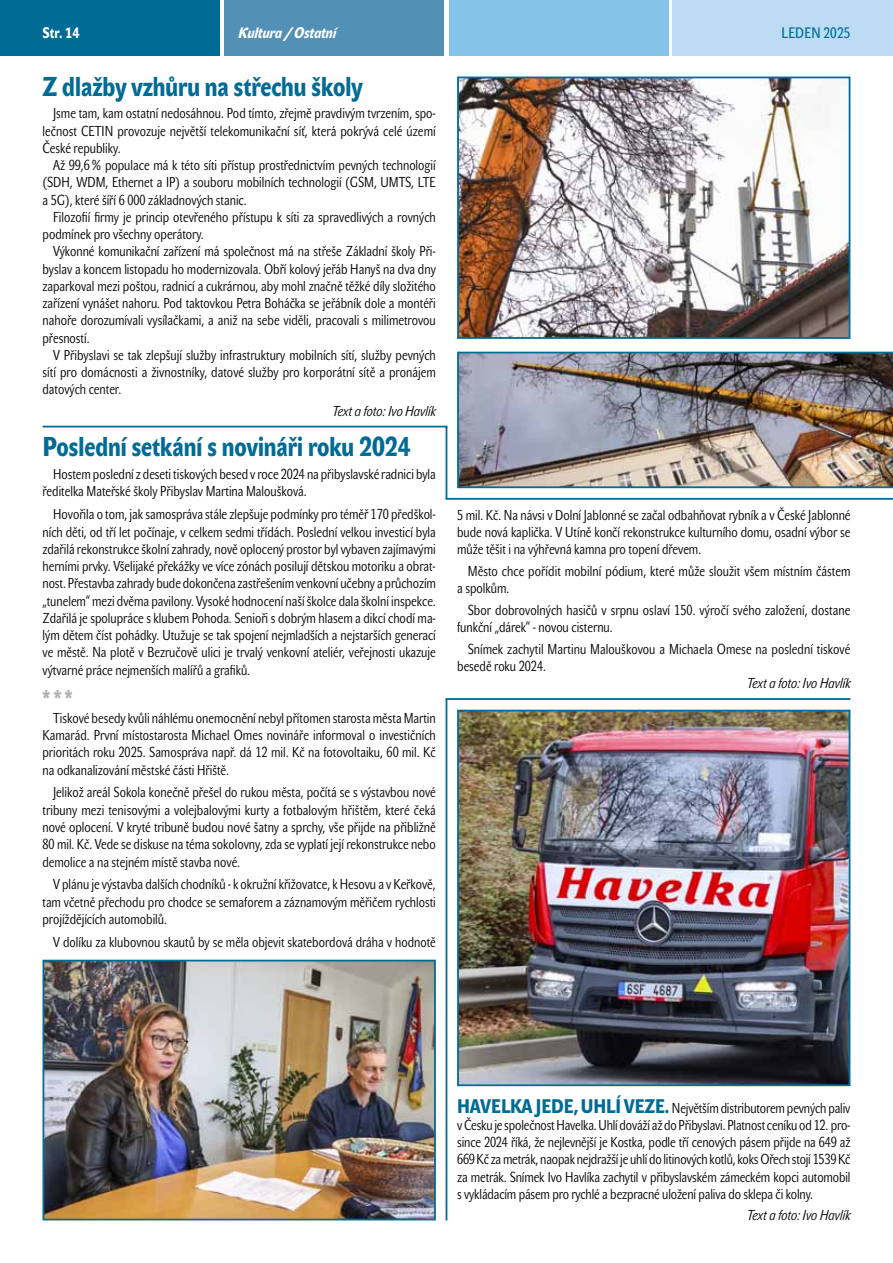
<style>
.page{position:relative;width:893px;height:1263px;background:#fff}
.page>*{position:absolute;margin:0;border:0;box-sizing:border-box;transform-origin:0 0}
.t1{font:700 27px "John Sans Cond Med Pro";color:#006b95}
.t2{font:700 19.5px "John Sans Cond Med Pro";color:#b1b1b0}
.t3{font:italic 700 15px "John Sans Cond Med Pro";letter-spacing:.005em;color:#fff}
.t4{font:15px "John Sans Cond Text Pro";letter-spacing:.01em;color:#006b95}
.t5{font:700 15px "John Sans Cond Med Pro";color:#fff}
.t6{font:14.25px/17.2px "John Sans Cond Lite Pro";color:#000;text-align:justify}
.t7{font:italic 14.25px "John Sans Cond Lite Pro";color:#000}
.s1{font-family:"John Sans Cond Med Pro";font-weight:700;font-size:19.5px;color:#006b95}
</style>
<div class="page">
<div style="left:0;top:0;width:219px;height:55px;background:#006b95"></div>
<div style="left:225px;top:0;width:219px;height:55px;background:#5390b5"></div>
<div style="left:449px;top:0;width:219px;height:55px;background:#85c3e8"></div>
<div style="left:672px;top:0;width:221px;height:55px;background:#bbdcf3"></div>
<img style="left:460px;top:713px;width:387px;height:370px">
<div style="left:457px;top:710px;width:393px;height:376px;border:2px solid #006b95"></div>
<img style="left:46px;top:963px;width:387px;height:254px">
<div style="left:43px;top:960px;width:393px;height:260px;border:2px solid #006b95"></div>
<img style="left:457px;top:352px;width:436px;height:136px">
<img style="left:460px;top:80px;width:387px;height:256px">
<div style="left:457px;top:77px;width:393px;height:262px;border:2px solid #006b95"></div>
<hr style="left:446px;top:427px;width:1px;height:72px;background:#006b95">
<hr style="left:446px;top:699px;width:1px;height:521px;background:#006b95">
<hr style="left:446px;top:698px;width:404px;height:2px;background:#006b95">
<hr style="left:446px;top:498px;width:447px;height:2px;background:#006b95">
<hr style="left:43px;top:426px;width:404px;height:1px;background:#006b95">
<p class="t5" style="left:43px;top:27px;width:39px">Str. 14</p>
<p class="t3" style="left:238px;top:28px;width:99px">Kultura / Ostatní</p>
<p class="t4" style="left:781px;top:27px;width:71px">LEDEN 2025</p>
<h1 class="t1" style="left:43px;top:76px;width:322px">Z dlažby vzhůru na střechu školy</h1>
<p class="t6" style="left:43px;top:106px;width:395px;text-indent:11px">Jsme tam, kam ostatní nedosáhnou. Pod tímto, zřejmě pravdivým tvrzením, spo&shy;lečnost CETIN provozuje největší telekomunikační síť, která pokrývá celé území České republiky.</p>
<p class="t6" style="left:43px;top:158px;width:395px;text-indent:11px">Až 99,6 % populace má k této síti přístup prostřednictvím pevných technologií (SDH, WDM, Ethernet a IP) a souboru mobilních technologií (GSM, UMTS, LTE a 5G), které šíří 6 000 základnových stanic.</p>
<p class="t6" style="left:43px;top:209px;width:395px;text-indent:11px">Filozofií firmy je princip otevřeného přístupu k síti za spravedlivých a rovných podmínek pro všechny operátory.</p>
<p class="t6" style="left:43px;top:244px;width:395px;text-indent:11px">Výkonné komunikační zařízení má společnost má na střeše Základní školy Při&shy;byslav a koncem listopadu ho modernizovala. Obří kolový jeřáb Hanyš na dva dny zaparkoval mezi poštou, radnicí a cukrárnou, aby mohl značně těžké díly složitého zařízení vynášet nahoru. Pod taktovkou Petra Boháčka se jeřábník dole a montéři nahoře dorozumívali vysílačkami, a aniž na sebe viděli, pracovali s milimetrovou přesností.</p>
<p class="t6" style="left:43px;top:347px;width:395px;text-indent:11px">V Přibyslavi se tak zlepšují služby infrastruktury mobilních sítí, služby pevných sítí pro domácnosti a živnostníky, datové služby pro korporátní sítě a pronájem datových center.</p>
<p class="t7" style="left:332px;top:406px;width:105px">Text a foto: Ivo Havlík</p>
<h1 class="t1" style="left:43px;top:436px;width:370px">Poslední setkání s novináři roku 2024</h1>
<p class="t6" style="left:43px;top:467px;width:395px;text-indent:11px">Hostem poslední z deseti tiskových besed v roce 2024 na přibyslavské radnici byla ředitelka Mateřské školy Přibyslav Martina Maloušková.</p>
<p class="t6" style="left:43px;top:507px;width:395px;text-indent:11px">Hovořila o tom, jak samospráva stále zlepšuje podmínky pro téměř 170 předškol&shy;ních děti, od tří let počínaje, v celkem sedmi třídách. Poslední velkou investicí byla zdařilá rekonstrukce školní zahrady, nově oplocený prostor byl vybaven zajímavými herními prvky. Všelijaké překážky ve více zónách posilují dětskou motoriku a obrat&shy;nost. Přestavba zahrady bude dokončena zastřešením venkovní učebny a průchozím „tunelem“ mezi dvěma pavilony. Vysoké hodnocení naší školce dala školní inspekce.<br>Zdařilá je spolupráce s klubem Pohoda. Senioři s dobrým hlasem a dikcí chodí ma&shy;lým dětem číst pohádky. Utužuje se tak spojení nejmladších a nejstarších generací ve městě. Na plotě v Bezručově ulici je trvalý venkovní ateliér, veřejnosti ukazuje výtvarné práce nejmenších malířů a grafiků.</p>
<h2 class="t2" style="left:43px;top:690px;width:32px">* * *</h2>
<p class="t6" style="left:43px;top:710px;width:395px;text-indent:11px">Tiskové besedy kvůli náhlému onemocnění nebyl přítomen starosta města Martin Kamarád. První místostarosta Michael Omes novináře informoval o investičních prioritách roku 2025. Samospráva např. dá 12 mil. Kč na fotovoltaiku, 60 mil. Kč na odkanalizování městské části Hřiště.</p>
<p class="t6" style="left:43px;top:785px;width:395px;text-indent:11px">Jelikož areál Sokola konečně přešel do rukou města, počítá se s výstavbou nové tribuny mezi tenisovými a volejbalovými kurty a fotbalovým hřištěm, které čeká nové oplocení. V kryté tribuně budou nové šatny a sprchy, vše přijde na přibližně 80 mil. Kč. Vede se diskuse na téma sokolovny, zda se vyplatí její rekonstrukce nebo demolice a na stejném místě stavba nové.</p>
<p class="t6" style="left:43px;top:877px;width:395px;text-indent:11px">V plánu je výstavba dalších chodníků - k okružní křižovatce, k Hesovu a v Keřkově, tam včetně přechodu pro chodce se semaforem a záznamovým měřičem rychlosti projíždějících automobilů.</p>
<p class="t6" style="left:53px;top:934px;width:384px">V dolíku za klubovnou skautů by se měla objevit skatebordová dráha v hodnotě</p>
<p class="t6" style="left:457px;top:507px;width:395px">5 mil. Kč. Na návsi v Dolní Jablonné se začal odbahňovat rybník a v České Jablonné bude nová kaplička. V Utíně končí rekonstrukce kulturního domu, osadní výbor se může těšit i na výhřevná kamna pro topení dřevem.</p>
<p class="t6" style="left:457px;top:563px;width:395px;text-indent:11px">Město chce pořídit mobilní pódium, které může sloužit všem místním částem a spolkům.</p>
<p class="t6" style="left:457px;top:602px;width:395px;text-indent:11px">Sbor dobrovolných hasičů v srpnu oslaví 150. výročí svého založení, dostane funkční „dárek“ - novou cisternu.</p>
<p class="t6" style="left:457px;top:641px;width:395px;text-indent:11px">Snímek zachytil Martinu Malouškovou a Michaela Omese na poslední tiskové besedě roku 2024.</p>
<p class="t7" style="left:747px;top:678px;width:105px">Text a foto: Ivo Havlík</p>
<p class="t6" style="left:457px;top:1100px;width:395px"><span class="s1">HAVELKA JEDE, UHLÍ VEZE.</span> Největším distributorem pevných paliv v Česku je společnost Havelka. Uhlí dováží až do Přibyslavi. Platnost ceníku od 12. pro&shy;since 2024 říká, že nejlevnější je Kostka, podle tří cenových pásem přijde na 649 až 669 Kč za metrák, naopak nejdražší je uhlí do litinových kotlů, koks Ořech stojí 1539 Kč za metrák. Snímek Ivo Havlíka zachytil v přibyslavském zámeckém kopci automobil s vykládacím pásem pro rychlé a bezpracné uložení paliva do sklepa či kolny.</p>
<p class="t7" style="left:747px;top:1210px;width:105px">Text a foto: Ivo Havlík</p>
</div>
